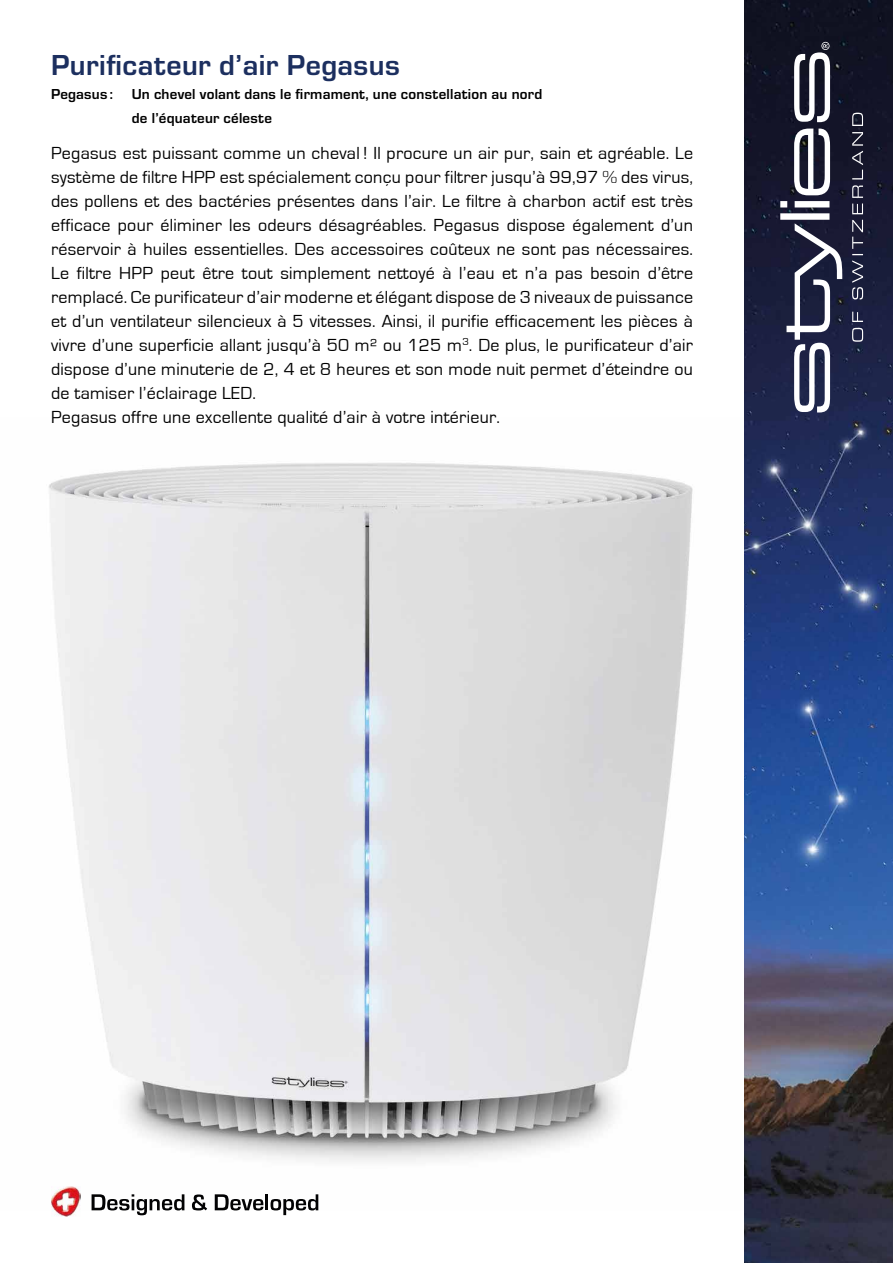
<style>
.page{position:relative;width:893px;height:1263px;background:#fff}
.page>*{position:absolute;margin:0;border:0;box-sizing:border-box;transform-origin:0 0}
.t1{font:700 30px "Eurostile";letter-spacing:.015em;color:#1c2f5f}
.t2{font:18px/24px "Eurostile";letter-spacing:.015em;color:#000}
.t3{font:700 15px/24px "Eurostile";letter-spacing:.015em;color:#000}
</style>
<div class="page">
<img style="left:49px;top:463px;width:644px;height:747px">
<img style="left:744px;top:0;width:149px;height:1263px">
<svg style="left:780px;top:213px;width:62px;height:199px"></svg>
<svg style="left:780px;top:201px;width:49px;height:6px"></svg>
<svg style="left:794px;top:129px;width:36px;height:66px"></svg>
<svg style="left:794px;top:42px;width:36px;height:80px"></svg>
<svg style="left:852px;top:113px;width:11px;height:229px;background:#46485d"></svg>
<img style="left:51px;top:1186px;width:29px;height:30px">
<svg style="left:92px;top:1194px;width:92px;height:21px"></svg>
<svg style="left:192px;top:1194px;width:15px;height:16px"></svg>
<svg style="left:215px;top:1194px;width:103px;height:21px"></svg>
<h1 class="t1" style="left:51px;top:43px;width:350px">Purificateur d’air Pegasus</h1>
<p class="t3" style="left:132px;top:81px;width:412px;text-indent:-81px">Pegasus : Un chevel volant dans le firmament, une constellation au nord de l’équateur céleste</p>
<p class="t2" style="left:51px;top:141px;width:644px">Pegasus est puissant comme un cheval ! Il procure un air pur, sain et agréable. Le système de filtre HPP est spécialement conçu pour filtrer jusqu’à 99,97 % des virus, des pollens et des bactéries présentes dans l’air. Le filtre à charbon actif est très efficace pour éliminer les odeurs désagréables. Pegasus dispose également d’un réservoir à huiles essentielles. Des accessoires coûteux ne sont pas nécessaires.<br>Le filtre HPP peut être tout simplement nettoyé à l’eau et n’a pas besoin d’être remplacé. Ce purificateur d’air moderne et élégant dispose de 3 niveaux de puissance et d’un ventilateur silencieux à 5 vitesses. Ainsi, il purifie efficacement les pièces à vivre d’une superficie allant jusqu’à 50 m² ou 125 m<sup>3</sup>. De plus, le purificateur d’air dispose d’une minuterie de 2, 4 et 8 heures et son mode nuit permet d’éteindre ou de tamiser l’éclairage LED.<br>Pegasus offre une excellente qualité d’air à votre intérieur.</p>
</div>
